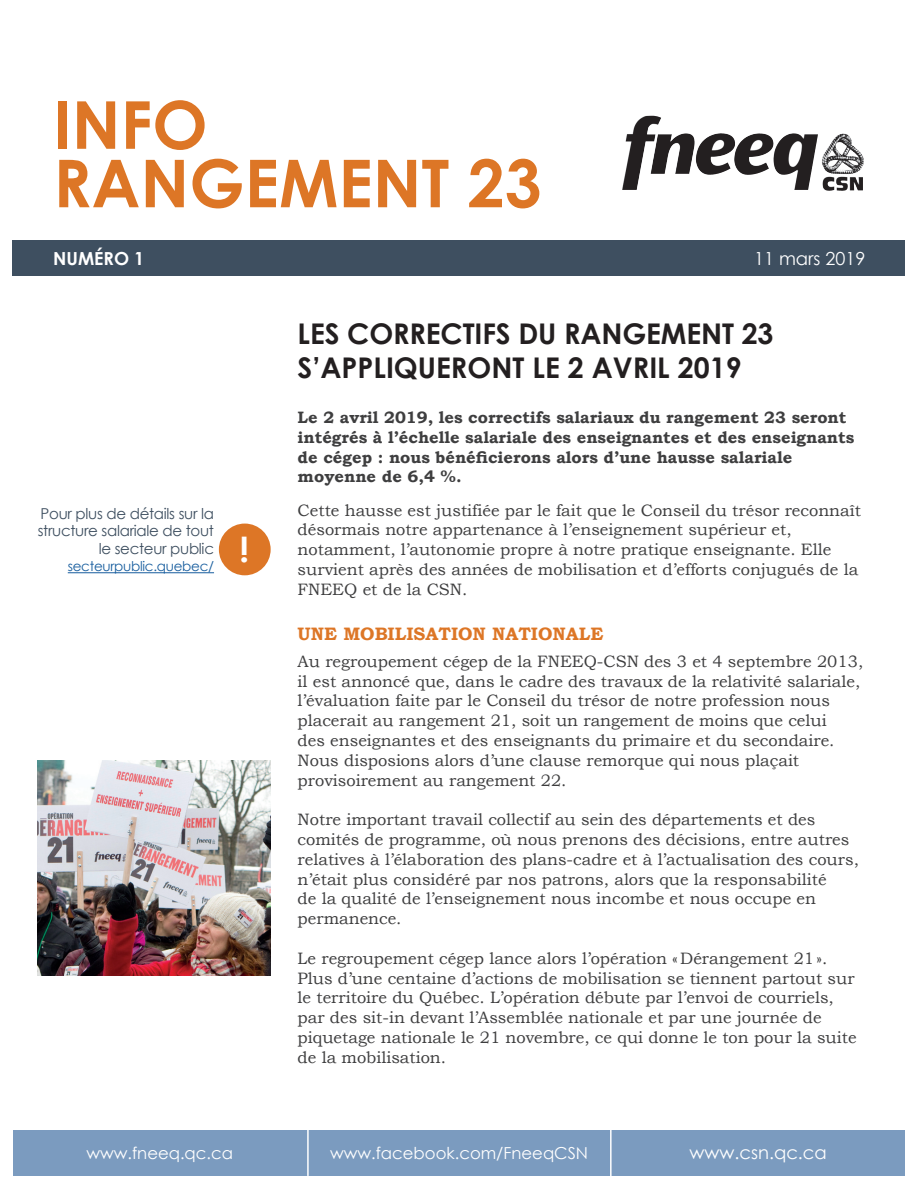
<style>
.page{position:relative;width:918px;height:1188px;background:#fff}
.page>*{position:absolute;margin:0;border:0;box-sizing:border-box;transform-origin:0 0}
.t1{font:700 66px/58.5px "Century Gothic";color:#dd7626}
.t2{font:700 34.5px "Century Gothic";color:#fff}
.t3{font:700 28.5px/34.2px "Century Gothic";letter-spacing:-.005em;color:#231f20}
.t4{font:700 18px "Bookman Old Style";color:#dd7626}
.t5{font:18px "Century Gothic";color:#fff}
.t6{font:700 18px "Century Gothic";color:#fff}
.t7{font:16.5px/19.8px "Bookman Old Style";color:#3e3e3f}
.t8{font:700 16.5px/19.8px "Bookman Old Style";color:#3e3e3f}
.t9{font:16.5px "Century Gothic";color:#fff}
.t10{font:15px/17.7px "Century Gothic";letter-spacing:-.02em;color:#3e4f60;text-align:right}
.t11{font:13.5px "Century Gothic";letter-spacing:-.02em;color:#175d9e}
</style>
<div class="page">
<div style="left:13px;top:240px;width:892px;height:36px;background:#3e4f60"></div>
<div style="left:14px;top:1130px;width:891px;height:45px;background:#7b9bbf"></div>
<hr style="left:307px;top:1128px;width:2px;height:48px;background:#fff">
<hr style="left:610px;top:1128px;width:2px;height:49px;background:#fff">
<hr style="left:68px;top:572px;width:146px;height:1px;background:#175d9e">
<div style="left:219px;top:524px;width:52px;height:51px;background:#dd7626;border-radius:50%"></div>
<img style="left:622px;top:116px;width:98px;height:74px">
<img style="left:37px;top:760px;width:234px;height:216px">
<h1 class="t1" style="left:53px;top:94px;width:490px">INFO<br>RANGEMENT 23</h1>
<p class="t6" style="left:53px;top:247px;width:93px">NUMÉRO 1</p>
<p class="t5" style="left:754px;top:248px;width:113px">11 mars 2019</p>
<p class="t10" style="left:38px;top:504px;width:178px">Pour plus de détails sur la structure salariale de tout le secteur public</p>
<p class="t11" style="left:68px;top:558px;width:148px">secteurpublic.quebec/</p>
<h2 class="t2" style="left:240px;top:528px;width:11px">!</h2>
<h3 class="t3" style="left:298px;top:316px;width:477px">LES CORRECTIFS DU RANGEMENT 23<br>S’APPLIQUERONT LE 2 AVRIL 2019</h3>
<p class="t8" style="left:298px;top:407px;width:558px">Le 2 avril 2019, les correctifs salariaux du rangement 23 seront intégrés à l’échelle salariale des enseignantes et des enseignants de cégep : nous bénéficierons alors d’une hausse salariale moyenne de 6,4 %.</p>
<p class="t7" style="left:298px;top:500px;width:565px">Cette hausse est justifiée par le fait que le Conseil du trésor reconnaît désormais notre appartenance à l’enseignement supérieur et, notamment, l’autonomie propre à notre pratique enseignante. Elle survient après des années de mobilisation et d’efforts conjugués de la FNEEQ et de la CSN.</p>
<p class="t4" style="left:298px;top:621px;width:307px">UNE MOBILISATION NATIONALE</p>
<p class="t7" style="left:298px;top:651px;width:567px">Au regroupement cégep de la FNEEQ-CSN des 3 et 4 septembre 2013, il est annoncé que, dans le cadre des travaux de la relativité salariale, l’évaluation faite par le Conseil du trésor de notre profession nous placerait au rangement 21, soit un rangement de moins que celui<br>des enseignantes et des enseignants du primaire et du secondaire.<br>Nous disposions alors d’une clause remorque qui nous plaçait provisoirement au rangement 22.</p>
<p class="t7" style="left:298px;top:810px;width:563px">Notre important travail collectif au sein des départements et des comités de programme, où nous prenons des décisions, entre autres relatives à l’élaboration des plans-cadre et à l’actualisation des cours, n’était plus considéré par nos patrons, alors que la responsabilité<br>de la qualité de l’enseignement nous incombe et nous occupe en permanence.</p>
<p class="t7" style="left:298px;top:948px;width:561px">Le regroupement cégep lance alors l’opération «Dérangement 21».<br>Plus d’une centaine d’actions de mobilisation se tiennent partout sur le territoire du Québec. L’opération débute par l’envoi de courriels, par des sit-in devant l’Assemblée nationale et par une journée de piquetage nationale le 21 novembre, ce qui donne le ton pour la suite de la mobilisation.</p>
<p class="t9" style="left:86px;top:1143px;width:148px">www.fneeq.qc.ca</p>
<p class="t9" style="left:330px;top:1143px;width:260px">www.facebook.com/FneeqCSN</p>
<p class="t5" style="left:690px;top:1142px;width:139px">www.csn.qc.ca</p>
</div>
